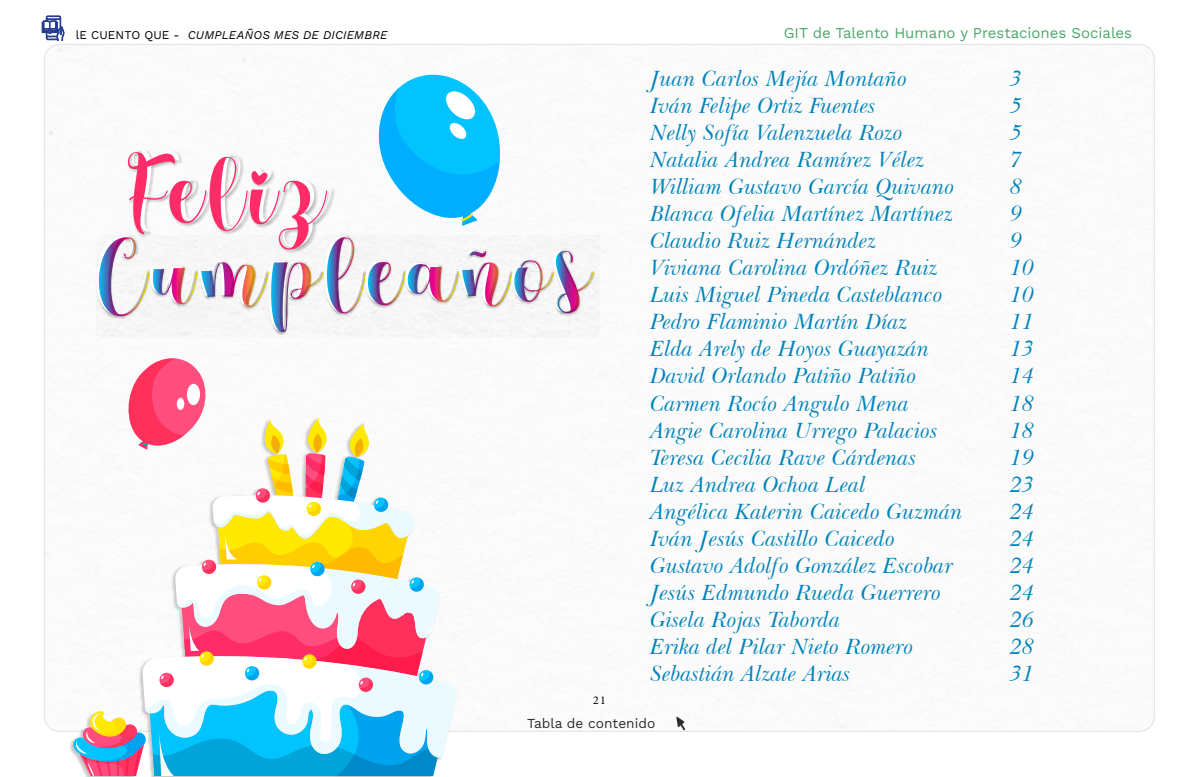
<style>
.page{position:relative;width:1200px;height:777px;background:#fff}
.page>*{position:absolute;margin:0;border:0;box-sizing:border-box;transform-origin:0 0}
.t1{font:italic 22.5px "Baskerville BT";color:#0083bb}
.t2{font:15px "Work Sans";color:#4ca86a}
.t3{font:13.75px "Work Sans";color:#2c2c2c}
.t4{font:italic 11.88px "Work Sans";letter-spacing:.015em;color:#000}
.t5{font:11.88px "Minion Pro";color:#000}
.s1{font-style:normal}
</style>
<div class="page">
<svg style="left:42px;top:16px;width:23px;height:25px"></svg>
<img style="left:101px;top:235px;width:498px;height:102px">
<img style="left:64px;top:430px;width:729px;height:346px">
<svg style="left:73px;top:354px;width:384px;height:421px"></svg>
<svg style="left:96px;top:75px;width:498px;height:257px"></svg>
<p class="t4" style="left:76px;top:26px;width:313px"><span class="s1">lE CUENTO QUE -</span> CUMPLEAÑOS MES DE DICIEMBRE</p>
<p class="t2" style="left:784px;top:21px;width:350px">GIT de Talento Humano y Prestaciones Sociales</p>
<p class="t1" style="left:650px;top:65px;width:259px">Juan Carlos Mejía Montaño</p>
<p class="t1" style="left:1010px;top:65px;width:14px">3</p>
<p class="t1" style="left:650px;top:92px;width:228px">Iván Felipe Ortiz Fuentes</p>
<p class="t1" style="left:1010px;top:92px;width:14px">5</p>
<p class="t1" style="left:650px;top:119px;width:255px">Nelly Sofía Valenzuela Rozo</p>
<p class="t1" style="left:1010px;top:119px;width:14px">5</p>
<p class="t1" style="left:650px;top:146px;width:276px">Natalia Andrea Ramírez Vélez</p>
<p class="t1" style="left:1010px;top:146px;width:14px">7</p>
<p class="t1" style="left:650px;top:173px;width:306px">William Gustavo García Quivano</p>
<p class="t1" style="left:1010px;top:173px;width:14px">8</p>
<p class="t1" style="left:650px;top:200px;width:305px">Blanca Ofelia Martínez Martínez</p>
<p class="t1" style="left:1010px;top:200px;width:14px">9</p>
<p class="t1" style="left:650px;top:227px;width:228px">Claudio Ruiz Hernández</p>
<p class="t1" style="left:1010px;top:227px;width:14px">9</p>
<p class="t1" style="left:650px;top:254px;width:289px">Viviana Carolina Ordóñez Ruiz</p>
<p class="t1" style="left:1010px;top:254px;width:26px">10</p>
<p class="t1" style="left:650px;top:281px;width:294px">Luis Miguel Pineda Casteblanco</p>
<p class="t1" style="left:1010px;top:281px;width:26px">10</p>
<p class="t1" style="left:650px;top:308px;width:259px">Pedro Flaminio Martín Díaz</p>
<p class="t1" style="left:1010px;top:308px;width:26px">11</p>
<p class="t1" style="left:650px;top:335px;width:281px">Elda Arely de Hoyos Guayazán</p>
<p class="t1" style="left:1010px;top:335px;width:26px">13</p>
<p class="t1" style="left:650px;top:362px;width:268px">David Orlando Patiño Patiño</p>
<p class="t1" style="left:1010px;top:362px;width:26px">14</p>
<p class="t1" style="left:650px;top:389px;width:261px">Carmen Rocío Angulo Mena</p>
<p class="t1" style="left:1010px;top:389px;width:26px">18</p>
<p class="t1" style="left:650px;top:416px;width:289px">Angie Carolina Urrego Palacios</p>
<p class="t1" style="left:1010px;top:416px;width:26px">18</p>
<p class="t1" style="left:650px;top:443px;width:268px">Teresa Cecilia Rave Cárdenas</p>
<p class="t1" style="left:1010px;top:443px;width:26px">19</p>
<p class="t1" style="left:650px;top:470px;width:217px">Luz Andrea Ochoa Leal</p>
<p class="t1" style="left:1010px;top:470px;width:26px">23</p>
<p class="t1" style="left:650px;top:497px;width:314px">Angélica Katerin Caicedo Guzmán</p>
<p class="t1" style="left:1010px;top:497px;width:26px">24</p>
<p class="t1" style="left:650px;top:524px;width:247px">Iván Jesús Castillo Caicedo</p>
<p class="t1" style="left:1010px;top:524px;width:26px">24</p>
<p class="t1" style="left:650px;top:551px;width:305px">Gustavo Adolfo González Escobar</p>
<p class="t1" style="left:1010px;top:551px;width:26px">24</p>
<p class="t1" style="left:650px;top:578px;width:293px">Jesús Edmundo Rueda Guerrero</p>
<p class="t1" style="left:1010px;top:578px;width:26px">24</p>
<p class="t1" style="left:650px;top:605px;width:192px">Gisela Rojas Taborda</p>
<p class="t1" style="left:1010px;top:605px;width:26px">26</p>
<p class="t1" style="left:650px;top:632px;width:265px">Erika del Pilar Nieto Romero</p>
<p class="t1" style="left:1010px;top:632px;width:26px">28</p>
<p class="t1" style="left:650px;top:659px;width:202px">Sebastián Alzate Arias</p>
<p class="t1" style="left:1010px;top:659px;width:26px">31</p>
<p class="t5" style="left:593px;top:692px;width:14px">21</p>
<p class="t3" style="left:527px;top:712px;width:130px">Tabla de contenido</p>
</div>
